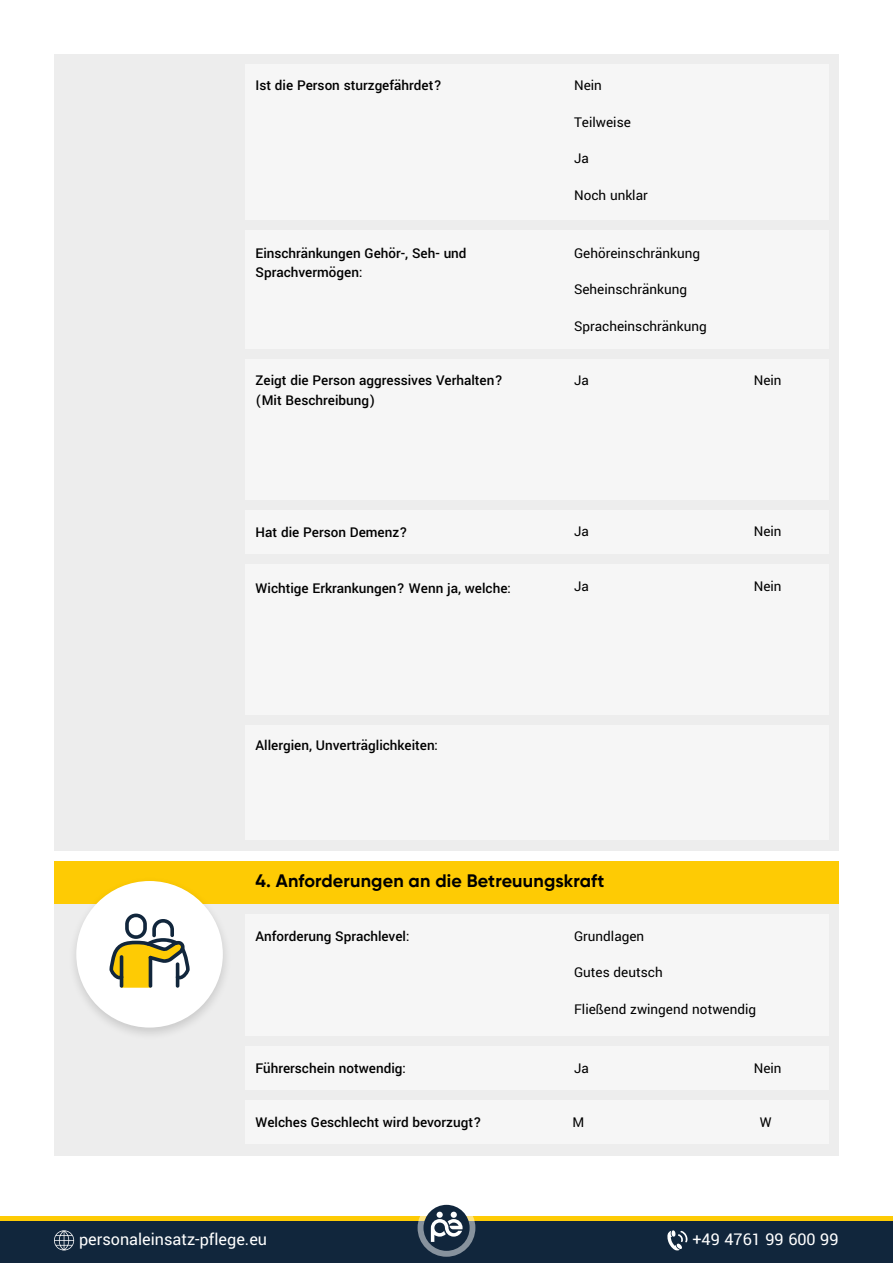
<style>
.page{position:relative;width:893px;height:1263px;background:#fff}
.page>*{position:absolute;margin:0;border:0;box-sizing:border-box;transform-origin:0 0}
.t1{font:18px "Yantramanav";color:#fff}
.t2{font:700 18px "Gilroy";letter-spacing:.01em;color:#000}
.t3{font:500 15px/19.5px "Yantramanav";color:#000}
.t4{font:15px "Yantramanav";color:#000}
</style>
<div class="page">
<div style="left:54px;top:54px;width:785px;height:796px;background:#ededed"></div>
<div style="left:245px;top:230px;width:583px;height:119px;background:#f6f6f6"></div>
<div style="left:245px;top:359px;width:583px;height:141px;background:#f6f6f6"></div>
<div style="left:245px;top:510px;width:583px;height:44px;background:#f6f6f6"></div>
<div style="left:245px;top:564px;width:583px;height:151px;background:#f6f6f6"></div>
<div style="left:245px;top:725px;width:583px;height:114px;background:#f6f6f6"></div>
<div style="left:245px;top:65px;width:583px;height:155px;background:#f6f6f6"></div>
<div style="left:0;top:1220px;width:893px;height:43px;background:#11263c"></div>
<hr style="left:0;top:1216px;width:893px;height:4px;background:#fecb04">
<svg style="left:418px;top:1199px;width:57px;height:58px"></svg>
<div style="left:423px;top:1205px;width:47px;height:46px;background:#11263c;border-radius:50%"></div>
<svg style="left:431px;top:1212px;width:32px;height:30px"></svg>
<svg style="left:54px;top:1230px;width:20px;height:20px"></svg>
<svg style="left:667px;top:1230px;width:21px;height:20px"></svg>
<div style="left:54px;top:882px;width:785px;height:274px;background:#ededed"></div>
<div style="left:245px;top:1100px;width:583px;height:43px;background:#f6f6f6"></div>
<div style="left:245px;top:914px;width:583px;height:121px;background:#f6f6f6"></div>
<div style="left:245px;top:1046px;width:583px;height:43px;background:#f6f6f6"></div>
<div style="left:54px;top:861px;width:785px;height:42px;background:#fecb04"></div>
<div style="left:67px;top:876px;width:165px;height:165px;background:#000;opacity:.15"></div>
<div style="left:76px;top:881px;width:147px;height:146px;background:#fff;border-radius:50%"></div>
<svg style="left:109px;top:913px;width:81px;height:75px"></svg>
<p class="t3" style="left:256px;top:76px;width:188px">Ist die Person sturzgefährdet?</p>
<p class="t4" style="left:574px;top:76px;width:29px">Nein</p>
<p class="t4" style="left:574px;top:113px;width:58px">Teilweise</p>
<p class="t4" style="left:574px;top:149px;width:16px">Ja</p>
<p class="t4" style="left:574px;top:186px;width:75px">Noch unklar</p>
<p class="t3" style="left:256px;top:244px;width:213px">Einschränkungen Gehör-, Seh- und<br>Sprachvermögen:</p>
<p class="t4" style="left:574px;top:244px;width:128px">Gehöreinschränkung</p>
<p class="t4" style="left:574px;top:280px;width:114px">Seheinschränkung</p>
<p class="t4" style="left:574px;top:317px;width:134px">Spracheinschränkung</p>
<p class="t3" style="left:256px;top:371px;width:249px">Zeigt die Person aggressives Verhalten? (Mit Beschreibung)</p>
<p class="t4" style="left:574px;top:371px;width:16px">Ja</p>
<p class="t4" style="left:754px;top:371px;width:29px">Nein</p>
<p class="t3" style="left:256px;top:523px;width:154px">Hat die Person Demenz?</p>
<p class="t4" style="left:574px;top:522px;width:16px">Ja</p>
<p class="t4" style="left:754px;top:522px;width:29px">Nein</p>
<p class="t3" style="left:256px;top:578px;width:257px">Wichtige Erkrankungen? Wenn ja, welche:</p>
<p class="t4" style="left:574px;top:577px;width:16px">Ja</p>
<p class="t4" style="left:754px;top:577px;width:29px">Nein</p>
<p class="t3" style="left:256px;top:736px;width:184px">Allergien, Unverträglichkeiten:</p>
<p class="t2" style="left:256px;top:869px;width:350px">4. Anforderungen an die Betreuungskraft</p>
<p class="t3" style="left:256px;top:927px;width:156px">Anforderung Sprachlevel:</p>
<p class="t4" style="left:574px;top:926px;width:72px">Grundlagen</p>
<p class="t4" style="left:574px;top:963px;width:90px">Gutes deutsch</p>
<p class="t4" style="left:574px;top:1000px;width:184px">Fließend zwingend notwendig</p>
<p class="t3" style="left:256px;top:1059px;width:152px">Führerschein notwendig:</p>
<p class="t3" style="left:256px;top:1113px;width:228px">Welches Geschlecht wird bevorzugt?</p>
<p class="t4" style="left:574px;top:1059px;width:16px">Ja</p>
<p class="t4" style="left:754px;top:1059px;width:29px">Nein</p>
<p class="t4" style="left:572px;top:1113px;width:13px">M</p>
<p class="t4" style="left:760px;top:1113px;width:13px">W</p>
<p class="t1" style="left:79px;top:1228px;width:190px">personaleinsatz-pflege.eu</p>
<p class="t1" style="left:692px;top:1228px;width:148px">+49 4761 99 600 99</p>
</div>
